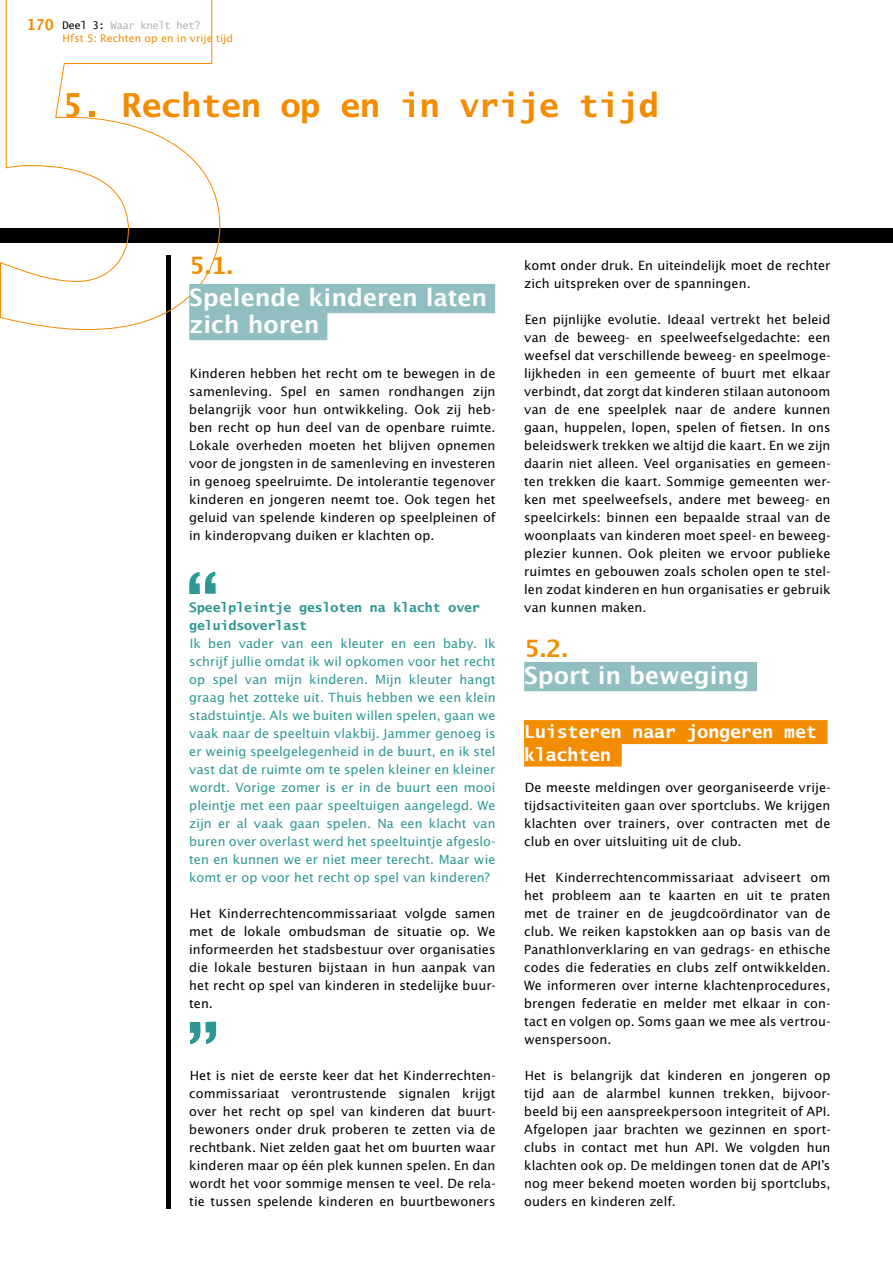
<style>
.page{position:relative;width:893px;height:1263px;background:#fff}
.page>*{position:absolute;margin:0;border:0;box-sizing:border-box;transform-origin:0 0}
.t1{font:700 33px "Lucida Sans Typewriter Std";color:#f28c00}
.t2{font:700 24px/27px "Lucida Grande";color:#fff}
.t3{font:700 24px "Lucida Grande";color:#f28c00}
.t4{font:700 18px/22.5px "Lucida Sans Typewriter Std";color:#fff}
.t5{font:700 13.05px/18px "Lucida Sans Typewriter Std";color:#2d9793}
.t6{font:12.75px/18px "Lucida Sans Std";letter-spacing:.005em;color:#000;text-align:justify}
.t7{font:12.75px/18px "Lucida Sans Std";letter-spacing:.005em;color:#2d9793;text-align:justify}
.t8{font:10.5px "Lucida Sans Std";letter-spacing:.01em;color:#f28c00}
.t9{font:10.5px "Lucida Sans Typewriter Std";letter-spacing:-.03em;color:#b3b2b2}
.s1{font-weight:700;font-size:15px;color:#f28c00}
.s2{color:#000}
</style>
<div class="page">
<div style="left:0;top:228px;width:893px;height:15px;background:#000"></div>
<hr style="left:166px;top:255px;width:4px;height:954px;background:#000">
<svg style="left:0;top:0;width:220px;height:330px"></svg>
<svg style="left:90px;top:111px;width:5px;height:6px"></svg>
<div style="left:189px;top:284px;width:306px;height:29px;background:#91bfc1"></div>
<div style="left:189px;top:311px;width:138px;height:29px;background:#91bfc1"></div>
<svg style="left:189px;top:572px;width:27px;height:22px"></svg>
<svg style="left:190px;top:1022px;width:26px;height:22px"></svg>
<div style="left:524px;top:662px;width:233px;height:29px;background:#91bfc1"></div>
<div style="left:524px;top:720px;width:304px;height:24px;background:#f28c00"></div>
<div style="left:524px;top:743px;width:98px;height:24px;background:#f28c00"></div>
<p class="t9" style="left:27px;top:20px;width:176px"><span class="s1">170</span> <span class="s2">Deel 3:</span> Waar knelt het?</p>
<p class="t8" style="left:63px;top:32px;width:172px">Hfst 5: Rechten op en in vrije tijd</p>
<h1 class="t1" style="left:63px;top:86px;width:597px">5 Rechten op en in vrije tijd</h1>
<h2 class="t3" style="left:189px;top:246px;width:45px">5.1.</h2>
<h2 class="t2" style="left:189px;top:284px;width:300px">Spelende kinderen laten zich horen</h2>
<p class="t6" style="left:189px;top:365px;width:308px">Kinderen hebben het recht om te bewegen in de samenleving. Spel en samen rondhangen zijn belangrijk voor hun ontwikkeling. Ook zij heb&shy;ben recht op hun deel van de openbare ruimte.<br>Lokale overheden moeten het blijven opnemen voor de jongsten in de samenleving en investeren in genoeg speelruimte. De intolerantie tegenover kinderen en jongeren neemt toe. Ook tegen het geluid van spelende kinderen op speelpleinen of in kinderopvang duiken er klachten op.</p>
<p class="t5" style="left:189px;top:599px;width:292px">Speelpleintje gesloten na klacht over geluidsoverlast</p>
<p class="t7" style="left:189px;top:635px;width:308px">Ik ben vader van een kleuter en een baby. Ik schrijf jullie omdat ik wil opkomen voor het recht op spel van mijn kinderen. Mijn kleuter hangt graag het zotteke uit. Thuis hebben we een klein stadstuintje. Als we buiten willen spelen, gaan we vaak naar de speeltuin vlakbij. Jammer genoeg is er weinig speelgelegenheid in de buurt, en ik stel vast dat de ruimte om te spelen kleiner en kleiner wordt. Vorige zomer is er in de buurt een mooi pleintje met een paar speeltuigen aangelegd. We zijn er al vaak gaan spelen. Na een klacht van buren over overlast werd het speeltuintje afgeslo&shy;ten en kunnen we er niet meer terecht. Maar wie komt er op voor het recht op spel van kinderen?</p>
<p class="t6" style="left:189px;top:905px;width:308px">Het Kinderrechtencommissariaat volgde samen met de lokale ombudsman de situatie op. We informeerden het stadsbestuur over organisaties die lokale besturen bijstaan in hun aanpak van het recht op spel van kinderen in stedelijke buur&shy;ten.</p>
<p class="t6" style="left:189px;top:1067px;width:308px">Het is niet de eerste keer dat het Kinderrechten&shy;commissariaat verontrustende signalen krijgt over het recht op spel van kinderen dat buurt&shy;bewoners onder druk proberen te zetten via de rechtbank. Niet zelden gaat het om buurten waar kinderen maar op één plek kunnen spelen. En dan wordt het voor sommige mensen te veel. De rela&shy;tie tussen spelende kinderen en buurtbewoners</p>
<p class="t6" style="left:524px;top:257px;width:308px">komt onder druk. En uiteindelijk moet de rechter zich uitspreken over de spanningen.</p>
<p class="t6" style="left:524px;top:311px;width:308px">Een pijnlijke evolutie. Ideaal vertrekt het beleid van de beweeg- en speelweefselgedachte: een weefsel dat verschillende beweeg- en speelmoge&shy;lijkheden in een gemeente of buurt met elkaar verbindt, dat zorgt dat kinderen stilaan autonoom van de ene speelplek naar de andere kunnen gaan, huppelen, lopen, spelen of fietsen. In ons beleidswerk trekken we altijd die kaart. En we zijn daarin niet alleen. Veel organisaties en gemeen&shy;ten trekken die kaart. Sommige gemeenten wer&shy;ken met speelweefsels, andere met beweeg- en speelcirkels: binnen een bepaalde straal van de woonplaats van kinderen moet speel- en beweeg&shy;plezier kunnen. Ook pleiten we ervoor publieke ruimtes en gebouwen zoals scholen open te stel&shy;len zodat kinderen en hun organisaties er gebruik van kunnen maken.</p>
<h2 class="t3" style="left:524px;top:629px;width:45px">5.2.</h2>
<h2 class="t2" style="left:524px;top:662px;width:226px">Sport in beweging</h2>
<h3 class="t4" style="left:524px;top:721px;width:294px">Luisteren naar jongeren met klachten</h3>
<p class="t6" style="left:524px;top:779px;width:308px">De meeste meldingen over georganiseerde vrije&shy;tijdsactiviteiten gaan over sportclubs. We krijgen klachten over trainers, over contracten met de club en over uitsluiting uit de club.</p>
<p class="t6" style="left:524px;top:869px;width:308px">Het Kinderrechtencommissariaat adviseert om het probleem aan te kaarten en uit te praten met de trainer en de jeugdcoördinator van de club. We reiken kapstokken aan op basis van de Panathlonverklaring en van gedrags- en ethische codes die federaties en clubs zelf ontwikkelden.<br>We informeren over interne klachtenprocedures, brengen federatie en melder met elkaar in con&shy;tact en volgen op. Soms gaan we mee als vertrou&shy;wenspersoon.</p>
<p class="t6" style="left:524px;top:1067px;width:308px">Het is belangrijk dat kinderen en jongeren op tijd aan de alarmbel kunnen trekken, bijvoor&shy;beeld bij een aanspreekpersoon integriteit of API.<br>Afgelopen jaar brachten we gezinnen en sport&shy;clubs in contact met hun API. We volgden hun klachten ook op. De meldingen tonen dat de API’s nog meer bekend moeten worden bij sportclubs, ouders en kinderen zelf.</p>
</div>
